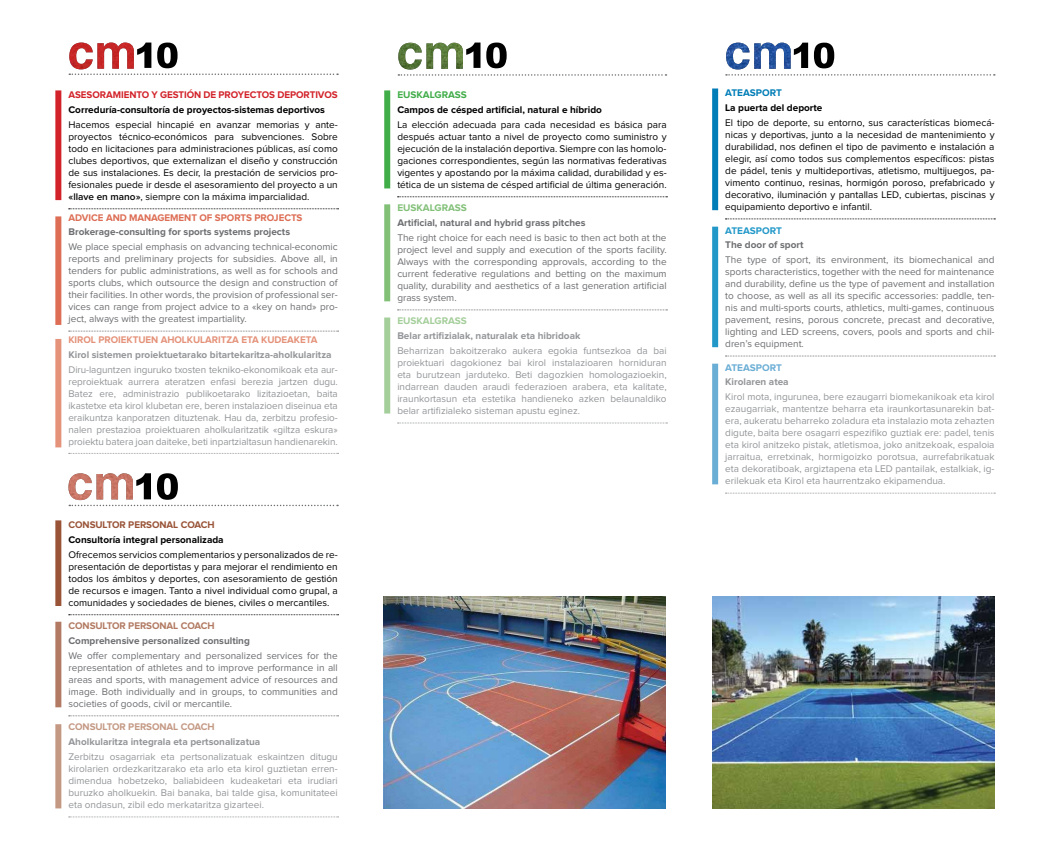
<style>
.page{position:relative;width:1049px;height:851px;background:#fff}
.page>*{position:absolute;margin:0;border:0;box-sizing:border-box;transform-origin:0 0}
.t1{font:10px/12px "Proxima Nova";color:#939598;text-align:justify}
.t2{font:10px/12px "Proxima Nova";color:#000;text-align:justify}
.t3{font:10px/12px "Proxima Nova";color:#6d6e71;text-align:justify}
.t4{font:700 10px "Proxima Nova";color:#939598}
.t5{font:700 10px "Proxima Nova";color:#000}
.t6{font:700 10px "Proxima Nova";color:#6d6e71}
.t7{font:700 10px "Proxima Nova";letter-spacing:-.005em;color:#d2232a}
.t8{font:700 10px "Proxima Nova";letter-spacing:-.005em;color:#e5927a}
.t9{font:700 10px "Proxima Nova";letter-spacing:-.005em;color:#dd6d54}
.t10{font:700 10px "Proxima Nova";color:#995337}
.t11{font:700 10px "Proxima Nova";color:#b27a62}
.t12{font:700 10px "Proxima Nova";color:#c49984}
.t13{font:700 10px "Proxima Nova";color:#41ad49}
.t14{font:700 10px "Proxima Nova";color:#82c078}
.t15{font:700 10px "Proxima Nova";color:#a4ce9a}
.t16{font:700 10px "Proxima Nova";color:#007db7}
.t17{font:700 10px "Proxima Nova";color:#2298c8}
.t18{font:700 10px "Proxima Nova";color:#6baed5}
.s1{font-weight:600}
</style>
<div class="page">
<img style="left:712px;top:596px;width:282px;height:212px">
<img style="left:383px;top:596px;width:283px;height:212px">
<svg style="left:69px;top:208px;width:269px;height:1px"></svg>
<svg style="left:69px;top:331px;width:269px;height:1px"></svg>
<svg style="left:69px;top:453px;width:269px;height:1px"></svg>
<div style="left:55px;top:90px;width:6px;height:110px;background:#d2232a"></div>
<div style="left:55px;top:216px;width:6px;height:109px;background:#dd6d54"></div>
<div style="left:55px;top:339px;width:6px;height:108px;background:#e5927a"></div>
<svg style="left:398px;top:196px;width:269px;height:1px"></svg>
<svg style="left:398px;top:309px;width:269px;height:1px"></svg>
<svg style="left:398px;top:422px;width:269px;height:1px"></svg>
<div style="left:384px;top:90px;width:6px;height:98px;background:#41ad49"></div>
<div style="left:384px;top:317px;width:6px;height:96px;background:#a4ce9a"></div>
<div style="left:384px;top:204px;width:6px;height:97px;background:#82c078"></div>
<div style="left:712px;top:88px;width:6px;height:122px;background:#007db7"></div>
<div style="left:712px;top:226px;width:6px;height:121px;background:#2298c8"></div>
<div style="left:712px;top:363px;width:6px;height:121px;background:#6baed5"></div>
<svg style="left:725px;top:219px;width:270px;height:1px"></svg>
<svg style="left:725px;top:356px;width:270px;height:1px"></svg>
<svg style="left:725px;top:493px;width:270px;height:1px"></svg>
<svg style="left:69px;top:614px;width:269px;height:1px"></svg>
<svg style="left:69px;top:715px;width:269px;height:1px"></svg>
<svg style="left:69px;top:816px;width:269px;height:1px"></svg>
<div style="left:55px;top:621px;width:6px;height:86px;background:#b27a62"></div>
<div style="left:55px;top:520px;width:6px;height:86px;background:#995337"></div>
<div style="left:55px;top:724px;width:6px;height:84px;background:#c49984"></div>
<svg style="left:69px;top:43px;width:269px;height:32px"></svg>
<svg style="left:398px;top:43px;width:268px;height:33px"></svg>
<svg style="left:726px;top:43px;width:269px;height:33px"></svg>
<svg style="left:68px;top:473px;width:270px;height:33px"></svg>
<p class="t7" style="left:68px;top:90px;width:271px">Asesoramiento y gestión de proyectos deportivos</p>
<p class="t5" style="left:68px;top:105px;width:258px">Correduría-consultoría de proyectos-sistemas deportivos</p>
<p class="t2" style="left:68px;top:119px;width:271px">Hacemos especial hincapié en avanzar memorias y ante&shy;proyectos técnico-económicos para subvenciones. Sobre todo en licitaciones para administraciones públicas, así como clubes deportivos, que externalizan el diseño y construcción de sus instalaciones. Es decir, la prestación de servicios pro&shy;fesionales puede ir desde el asesoramiento del proyecto a un <span class="s1">«llave en mano»</span>, siempre con la máxima imparcialidad.</p>
<p class="t9" style="left:68px;top:213px;width:236px">Advice and management of sports projects</p>
<p class="t6" style="left:68px;top:227px;width:223px">Brokerage-consulting for sports systems projects</p>
<p class="t3" style="left:68px;top:241px;width:271px">We place special emphasis on advancing technical-economic reports and preliminary projects for subsidies. Above all, in tenders for public administrations, as well as for schools and sports clubs, which outsource the design and construction of their facilities. In other words, the provision of professional ser&shy;vices can range from project advice to a «key on hand» pro&shy;ject, always with the greatest impartiality.</p>
<p class="t8" style="left:68px;top:335px;width:249px">Kirol proiektuen aholkularitza eta kudeaketa</p>
<p class="t4" style="left:68px;top:350px;width:265px">Kirol sistemen proiektuetarako bitartekaritza-aholkularitza</p>
<p class="t1" style="left:68px;top:363px;width:271px">Diru-laguntzen inguruko txosten tekniko-ekonomikoak eta aur&shy;reproiektuak aurrera ateratzen enfasi berezia jartzen dugu.<br>Batez ere, administrazio publikoetarako lizitazioetan, baita ikastetxe eta kirol klubetan ere, beren instalazioen diseinua eta eraikuntza kanporatzen dituztenak. Hau da, zerbitzu profesio&shy;nalen prestazioa proiektuaren aholkularitzatik «giltza eskura» proiektu batera joan daiteke, beti inpartzialtasun handienarekin.</p>
<p class="t10" style="left:68px;top:520px;width:8px">CONSULTOR</p>
<p class="t10" style="left:128px;top:520px;width:8px">PERSON</p>
<p class="t10" style="left:167px;top:520px;width:42px">AL COACH</p>
<p class="t5" style="left:68px;top:535px;width:157px">Consultoría integral personalizada</p>
<p class="t2" style="left:68px;top:549px;width:271px">Ofrecemos servicios complementarios y personalizados de re&shy;presentación de deportistas y para mejorar el rendimiento en todos los ámbitos y deportes, con asesoramiento de gestión de recursos e imagen. Tanto a nivel individual como grupal, a comunidades y sociedades de bienes, civiles o mercantiles.</p>
<p class="t11" style="left:68px;top:621px;width:8px">CONSULTOR</p>
<p class="t11" style="left:128px;top:621px;width:8px">PERSON</p>
<p class="t11" style="left:167px;top:621px;width:42px">AL COACH</p>
<p class="t6" style="left:68px;top:636px;width:183px">Comprehensive personalized consulting</p>
<p class="t3" style="left:68px;top:650px;width:271px">We offer complementary and personalized services for the representation of athletes and to improve performance in all areas and sports, with management advice of resources and image. Both individually and in groups, to communities and societies of goods, civil or mercantile.</p>
<p class="t12" style="left:68px;top:722px;width:8px">CONSULTOR</p>
<p class="t12" style="left:128px;top:722px;width:8px">PERSON</p>
<p class="t12" style="left:167px;top:722px;width:42px">AL COACH</p>
<p class="t4" style="left:68px;top:737px;width:193px">Aholkularitza integrala eta pertsonalizatua</p>
<p class="t1" style="left:68px;top:751px;width:271px">Zerbitzu osagarriak eta pertsonalizatuak eskaintzen ditugu kirolarien ordezkaritzarako eta arlo eta kirol guztietan erren&shy;dimendua hobetzeko, baliabideen kudeaketari eta irudiari buruzko aholkuekin. Bai banaka, bai talde gisa, komunitateei eta ondasun, zibil edo merkataritza gizarteei.</p>
<p class="t13" style="left:397px;top:90px;width:8px">EUS</p>
<p class="t13" style="left:416px;top:90px;width:21px">KALGR</p>
<p class="t13" style="left:448px;top:90px;width:14px">ASS</p>
<p class="t5" style="left:397px;top:105px;width:206px">Campos de césped artificial, natural e híbrido</p>
<p class="t2" style="left:397px;top:119px;width:271px">La elección adecuada para cada necesidad es básica para después actuar tanto a nivel de proyecto como suministro y ejecución de la instalación deportiva. Siempre con las homolo&shy;gaciones correspondientes, según las normativas federativas vigentes y apostando por la máxima calidad, durabilidad y es&shy;tética de un sistema de césped artificial de última generación.</p>
<p class="t14" style="left:397px;top:203px;width:8px">EUS</p>
<p class="t14" style="left:416px;top:203px;width:21px">KALGR</p>
<p class="t14" style="left:448px;top:203px;width:14px">ASS</p>
<p class="t6" style="left:397px;top:218px;width:190px">Artificial, natural and hybrid grass pitches</p>
<p class="t3" style="left:397px;top:232px;width:271px">The right choice for each need is basic to then act both at the project level and supply and execution of the sports facility.<br>Always with the corresponding approvals, according to the current federative regulations and betting on the maximum quality, durability and aesthetics of a last generation artificial grass system.</p>
<p class="t15" style="left:397px;top:316px;width:8px">EUS</p>
<p class="t15" style="left:416px;top:316px;width:21px">KALGR</p>
<p class="t15" style="left:448px;top:316px;width:14px">ASS</p>
<p class="t4" style="left:397px;top:331px;width:185px">Belar artifizialak, naturalak eta hibridoak</p>
<p class="t1" style="left:397px;top:345px;width:271px">Beharrizan bakoitzerako aukera egokia funtsezkoa da bai proiektuari dagokionez bai kirol instalazioaren horniduran eta burutzean jarduteko. Beti dagozkien homologazioekin, indarrean dauden araudi federazioen arabera, eta kalitate, iraunkortasun eta estetika handieneko azken belaunaldiko belar artifizialeko sisteman apustu eginez.</p>
<p class="t16" style="left:725px;top:88px;width:32px">ATE ASPORT</p>
<p class="t5" style="left:725px;top:103px;width:99px">La puerta del deporte</p>
<p class="t2" style="left:725px;top:117px;width:271px">El tipo de deporte, su entorno, sus características biomecá&shy;nicas y deportivas, junto a la necesidad de mantenimiento y durabilidad, nos definen el tipo de pavimento e instalación a elegir, así como todos sus complementos específicos: pistas de pádel, tenis y multideportivas, atletismo, multijuegos, pa&shy;vimento continuo, resinas, hormigón poroso, prefabricado y decorativo, iluminación y pantallas LED, cubiertas, piscinas y equipamiento deportivo e infantil.</p>
<p class="t17" style="left:725px;top:225px;width:32px">ATE ASPORT</p>
<p class="t6" style="left:725px;top:240px;width:80px">The door of sport</p>
<p class="t3" style="left:725px;top:254px;width:271px">The type of sport, its environment, its biomechanical and sports characteristics, together with the need for maintenance and durability, define us the type of pavement and installation to choose, as well as all its specific accessories: paddle, ten&shy;nis and multi-sports courts, athletics, multi-games, continuous pavement, resins, porous concrete, precast and decorative, lighting and LED screens, covers, pools and sports and chil&shy;dren’s equipment.</p>
<p class="t18" style="left:725px;top:362px;width:32px">ATE ASPORT</p>
<p class="t4" style="left:725px;top:377px;width:65px">Kirolaren atea</p>
<p class="t1" style="left:725px;top:391px;width:271px">Kirol mota, ingurunea, bere ezaugarri biomekanikoak eta kirol ezaugarriak, mantentze beharra eta iraunkortasunarekin bat&shy;era, aukeratu beharreko zoladura eta instalazio mota zehazten digute, baita bere osagarri espezifiko guztiak ere: padel, tenis eta kirol anitzeko pistak, atletismoa, joko anitzekoak, espaloia jarraitua, erretxinak, hormigoizko porotsua, aurrefabrikatuak eta dekoratiboak, argiztapena eta LED pantailak, estalkiak, ig&shy;erilekuak eta Kirol eta haurrentzako ekipamendua.</p>
</div>
